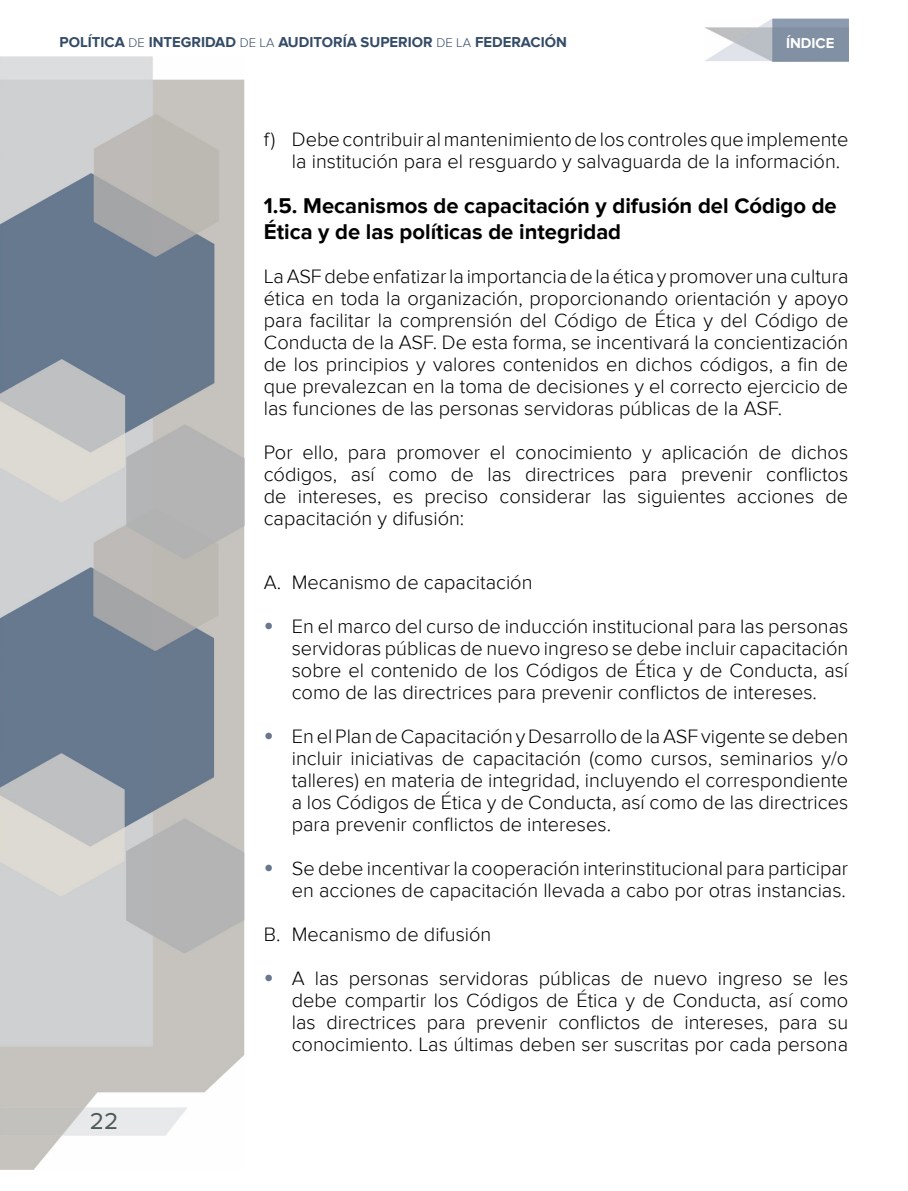
<style>
.page{position:relative;width:908px;height:1191px;background:#fff}
.page>*{position:absolute;margin:0;border:0;box-sizing:border-box;transform-origin:0 0}
.t1{font:24px "Proxima Nova";color:#4d5858}
.t2{font:700 22px/26.4px "Proxima Nova";color:#000}
.t3{font:300 20px/22px "Proxima Nova";color:#000;text-align:justify}
.t4{font:700 14.8px "Proxima Nova";color:#344b67}
.t5{font:700 14.8px "Proxima Nova";color:#fff}
.s1{font-weight:300;font-size:13px}
.s2{font-family:"Arial";font-weight:900;color:#67788d}
</style>
<div class="page">
<img style="left:0;top:57px;width:244px;height:1112px">
<img style="left:704px;top:18px;width:144px;height:43px">
<p class="t4" style="left:60px;top:34px;width:508px">POLÍTICA <span class="s1">DE</span> INTEGRIDAD <span class="s1">DE LA</span> AUDITORÍA SUPERIOR <span class="s1">DE LA</span> FEDERACIÓN</p>
<p class="t5" style="left:785px;top:35px;width:50px">ÍNDICE</p>
<p class="t3" style="left:292px;top:128px;width:557px;text-indent:-28px">f) Debe contribuir al mantenimiento de los controles que implemente la institución para el resguardo y salvaguarda de la información.</p>
<p class="t2" style="left:264px;top:193px;width:574px">1.5. Mecanismos de capacitación y difusión del Código de<br>Ética y de las políticas de integridad</p>
<p class="t3" style="left:263px;top:266px;width:586px">La ASF debe enfatizar la importancia de la ética y promover una cultura ética en toda la organización, proporcionando orientación y apoyo para facilitar la comprensión del Código de Ética y del Código de Conducta de la ASF. De esta forma, se incentivará la concientización de los principios y valores contenidos en dichos códigos, a fin de que prevalezcan en la toma de decisiones y el correcto ejercicio de las funciones de las personas servidoras públicas de la ASF.</p>
<p class="t3" style="left:263px;top:442px;width:585px">Por ello, para promover el conocimiento y aplicación de dichos códigos, así como de las directrices para prevenir conflictos de intereses, es preciso considerar las siguientes acciones de capacitación y difusión:</p>
<p class="t1" style="left:89px;top:1107px;width:30px">22</p>
<p class="t3" style="left:263px;top:571px;width:270px">A. Mecanismo de capacitación</p>
<p class="t3" style="left:291px;top:615px;width:557px;text-indent:-28px"><span class="s2">•</span> En el marco del curso de inducción institucional para las personas servidoras públicas de nuevo ingreso se debe incluir capacitación sobre el contenido de los Códigos de Ética y de Conducta, así como de las directrices para prevenir conflictos de intereses.</p>
<p class="t3" style="left:291px;top:725px;width:557px;text-indent:-28px"><span class="s2">•</span> En el Plan de Capacitación y Desarrollo de la ASF vigente se deben incluir iniciativas de capacitación (como cursos, seminarios y/o talleres) en materia de integridad, incluyendo el correspondiente a los Códigos de Ética y de Conducta, así como de las directrices para prevenir conflictos de intereses.</p>
<p class="t3" style="left:263px;top:857px;width:585px;text-align:right"><span class="s2">•</span> Se debe incentivar la cooperación interinstitucional para participar en acciones de capacitación llevada a cabo por otras instancias.</p>
<p class="t3" style="left:263px;top:923px;width:229px">B. Mecanismo de difusión</p>
<p class="t3" style="left:291px;top:967px;width:558px;text-indent:-28px"><span class="s2">•</span> A las personas servidoras públicas de nuevo ingreso se les debe compartir los Códigos de Ética y de Conducta, así como las directrices para prevenir conflictos de intereses, para su conocimiento. Las últimas deben ser suscritas por cada persona</p>
</div>
